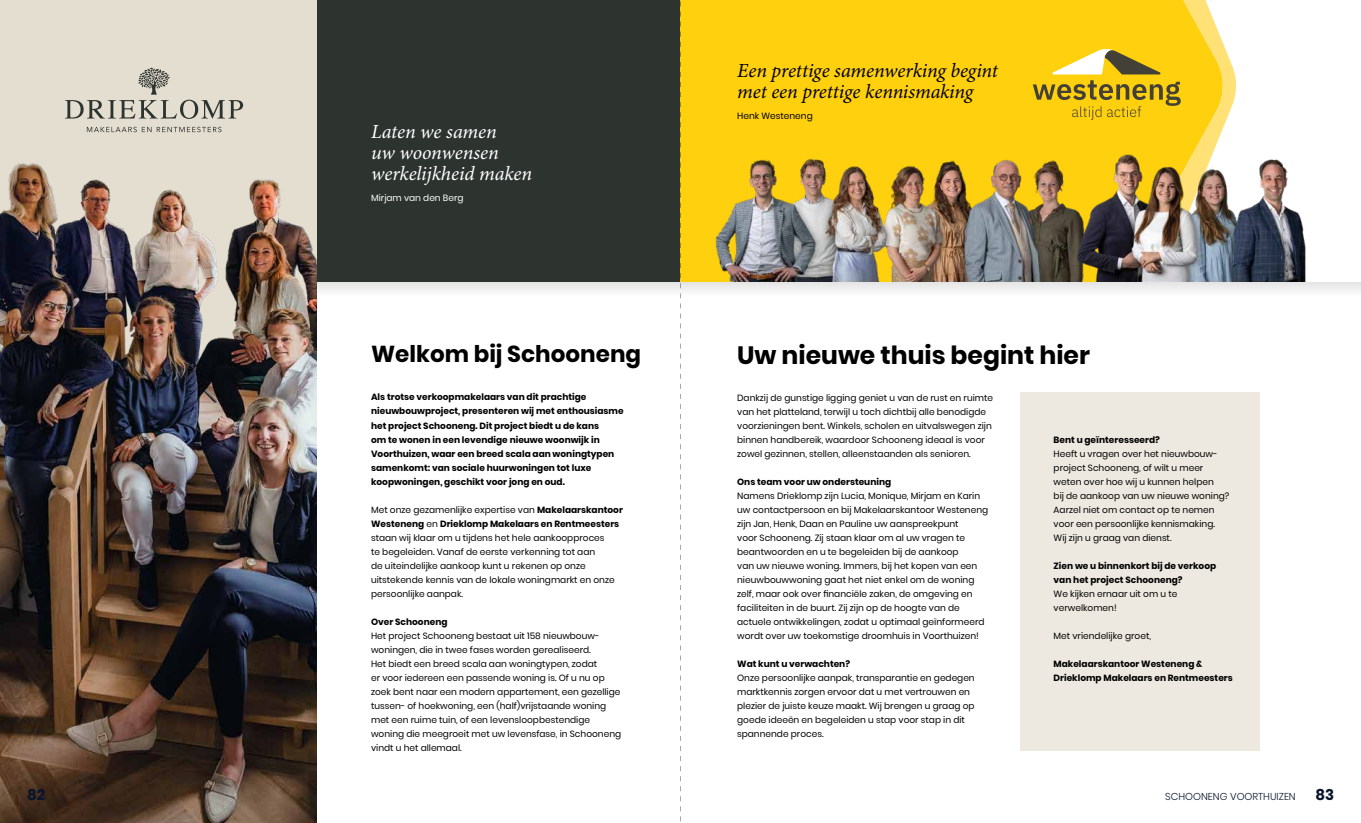
<style>
.page{position:relative;width:1361px;height:823px;background:#fff}
.page>*{position:absolute;margin:0;border:0;box-sizing:border-box;transform-origin:0 0}
.t1{font:700 25px "Poppins";color:#000}
.t2{font:700 23px "Poppins";color:#000}
.t3{font:italic 20px/21px "Minion Pro";letter-spacing:-.01em;color:#000}
.t4{font:italic 20px/21px "Minion Pro";letter-spacing:-.005em;color:#fff}
.t5{font:700 15px "Poppins";color:#08152c}
.t6{font:300 10px "Poppins";color:#08152c}
.t7{font:9px/14px "Poppins";color:#000}
.t8{font:700 9px/14px "Poppins";color:#000}
.t9{font:9px "Poppins";color:#fff}
.s1{font-weight:700}
</style>
<div class="page">
<svg style="left:316px;top:281px;width:1045px;height:35px"></svg>
<div style="left:0;top:0;width:680px;height:281px;background:#2d332f"></div>
<div style="left:1020px;top:392px;width:240px;height:358px;background:#ede9e0"></div>
<div style="left:0;top:0;width:316px;height:822px;background:#e4ded0"></div>
<img style="left:0;top:163px;width:316px;height:659px">
<div style="left:681px;top:0;width:347px;height:281px;background:#ffd00e"></div>
<svg style="left:1028px;top:0;width:208px;height:102px;background:#fed52c"></svg>
<img style="left:709px;top:102px;width:597px;height:179px">
<svg style="left:1052px;top:48px;width:108px;height:26px"></svg>
<svg style="left:1033px;top:80px;width:147px;height:40px;background:#d2ae17"></svg>
<svg style="left:65px;top:68px;width:178px;height:51px"></svg>
<svg style="left:87px;top:127px;width:64px;height:5px"></svg>
<svg style="left:157px;top:127px;width:64px;height:5px"></svg>
<svg style="left:680px;top:0;width:1px;height:822px"></svg>
<h3 class="t4" style="left:371px;top:122px;width:163px">Laten we samen<br>uw woonwensen werkelijkheid maken</h3>
<p class="t9" style="left:371px;top:192px;width:94px">Mirjam van den Berg</p>
<h3 class="t3" style="left:737px;top:61px;width:262px">Een prettige samenwerking begint met een prettige kennismaking</h3>
<p class="t7" style="left:737px;top:109px;width:77px">Henk Westeneng</p>
<h2 class="t2" style="left:371px;top:340px;width:271px">Welkom bij Schooneng</h2>
<h1 class="t1" style="left:737px;top:340px;width:354px">Uw nieuwe thuis begint hier</h1>
<p class="t8" style="left:371px;top:390px;width:254px">Als trotse verkoopmakelaars van dit prachtige nieuwbouwproject, presenteren wij met enthousiasme het project Schooneng. Dit project biedt u de kans<br>om te wonen in een levendige nieuwe woonwijk in Voorthuizen, waar een breed scala aan woningtypen samenkomt: van sociale huurwoningen tot luxe koopwoningen, geschikt voor jong en oud.</p>
<p class="t7" style="left:371px;top:502px;width:253px">Met onze gezamenlijke expertise van <span class="s1">Makelaarskantoor Westeneng</span> en <span class="s1">Drieklomp Makelaars en Rentmeesters </span>staan wij klaar om u tijdens het hele aankoopproces<br>te begeleiden. Vanaf de eerste verkenning tot aan<br>de uiteindelijke aankoop kunt u rekenen op onze uitstekende kennis van de lokale woningmarkt en onze persoonlijke aanpak.</p>
<p class="t8" style="left:371px;top:614px;width:78px">Over Schooneng</p>
<p class="t7" style="left:371px;top:628px;width:252px">Het project Schooneng bestaat uit 158 nieuwbouw&shy;woningen, die in twee fases worden gerealiseerd.<br>Het biedt een breed scala aan woningtypen, zodat<br>er voor iedereen een passende woning is. Of u nu op zoek bent naar een modern appartement, een gezellige tussen- of hoekwoning, een (half)vrijstaande woning met een ruime tuin, of een levensloopbestendige woning die meegroeit met uw levensfase, in Schooneng vindt u het allemaal.</p>
<p class="t7" style="left:737px;top:390px;width:257px">Dankzij de gunstige ligging geniet u van de rust en ruimte van het platteland, terwijl u toch dichtbij alle benodigde voorzieningen bent. Winkels, scholen en uitvalswegen zijn binnen handbereik, waardoor Schooneng ideaal is voor zowel gezinnen, stellen, alleenstaanden als senioren.</p>
<p class="t8" style="left:737px;top:474px;width:155px">Ons team voor uw ondersteuning</p>
<p class="t7" style="left:737px;top:488px;width:252px">Namens Drieklomp zijn Lucia, Monique, Mirjam en Karin uw contactpersoon en bij Makelaarskantoor Westeneng zijn Jan, Henk, Daan en Pauline uw aanspreekpunt<br>voor Schooneng. Zij staan klaar om al uw vragen te beantwoorden en u te begeleiden bij de aankoop<br>van uw nieuwe woning. Immers, bij het kopen van een nieuwbouwwoning gaat het niet enkel om de woning zelf, maar ook over financiële zaken, de omgeving en faciliteiten in de buurt. Zij zijn op de hoogte van de actuele ontwikkelingen, zodat u optimaal geïnformeerd wordt over uw toekomstige droomhuis in Voorthuizen!</p>
<p class="t8" style="left:737px;top:656px;width:114px">Wat kunt u verwachten?</p>
<p class="t7" style="left:737px;top:670px;width:239px">Onze persoonlijke aanpak, transparantie en gedegen marktkennis zorgen ervoor dat u met vertrouwen en plezier de juiste keuze maakt. Wij brengen u graag op goede ideeën en begeleiden u stap voor stap in dit spannende proces.</p>
<p class="t8" style="left:1053px;top:432px;width:108px">Bent u geïnteresseerd?</p>
<p class="t7" style="left:1053px;top:446px;width:177px">Heeft u vragen over het nieuwbouw&shy;project Schooneng, of wilt u meer weten over hoe wij u kunnen helpen<br>bij de aankoop van uw nieuwe woning?<br>Aarzel niet om contact op te nemen voor een persoonlijke kennismaking.<br>Wij zijn u graag van dienst.</p>
<p class="t8" style="left:1053px;top:558px;width:164px">Zien we u binnenkort bij de verkoop van het project Schooneng?</p>
<p class="t7" style="left:1053px;top:586px;width:125px">We kijken ernaar uit om u te verwelkomen!</p>
<p class="t7" style="left:1053px;top:628px;width:99px">Met vriendelijke groet,</p>
<p class="t8" style="left:1053px;top:656px;width:181px">Makelaarskantoor Westeneng &amp;<br>Drieklomp Makelaars en Rentmeesters</p>
<h3 class="t5" style="left:27px;top:785px;width:20px">82</h3>
<p class="t6" style="left:1165px;top:790px;width:132px">SCHOONENG VOORTHUIZEN</p>
<h3 class="t5" style="left:1315px;top:785px;width:20px">83</h3>
</div>
